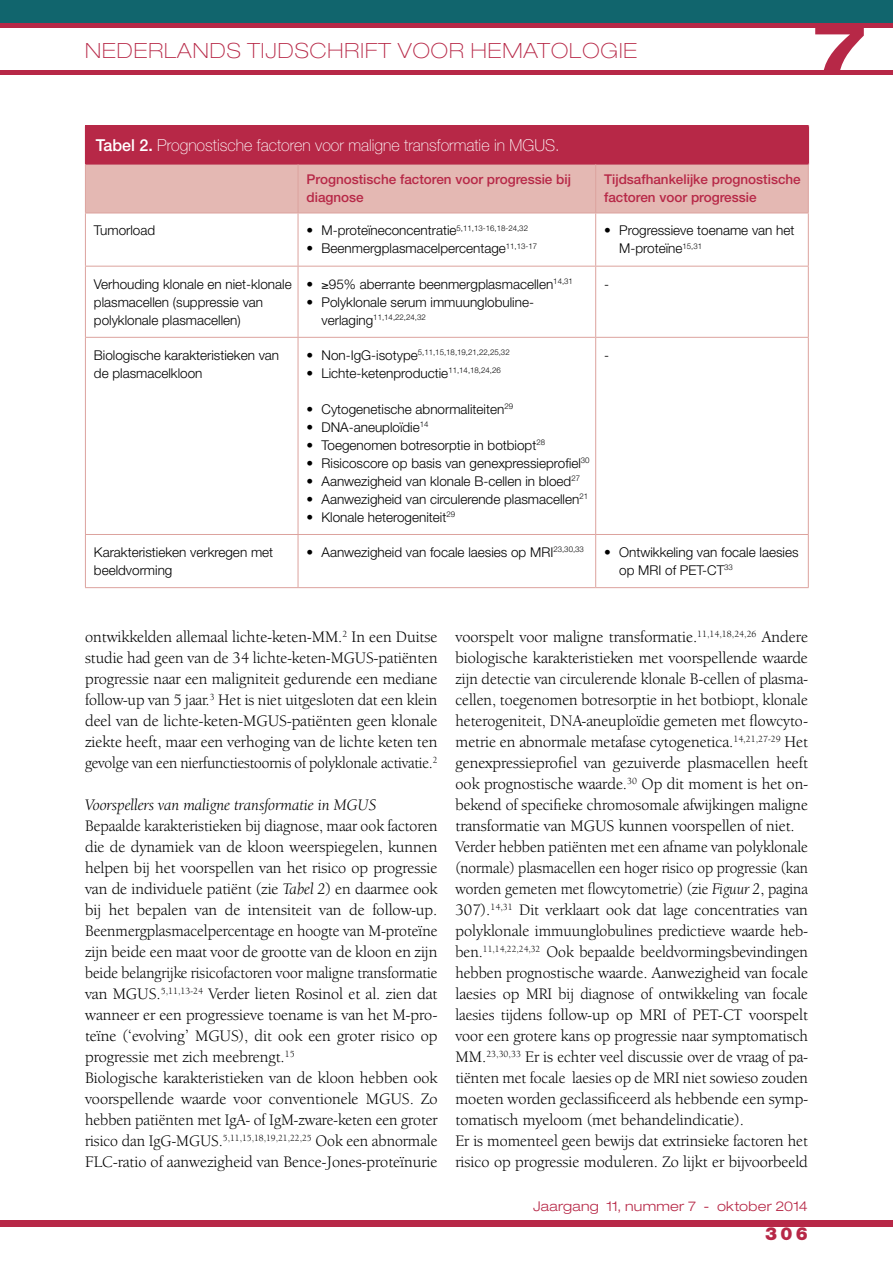
<style>
.page{position:relative;width:893px;height:1263px;background:#fff}
.page>*{position:absolute;margin:0;border:0;box-sizing:border-box;transform-origin:0 0}
.t1{font:700 expanded 69px "Helvetica Neue LT Std";color:#b72847}
.t2{font:100 expanded 21px "Helvetica Neue LT Std";letter-spacing:.05em;color:#b72847}
.t3{font:900 18px "Helvetica Neue LT Std";color:#b72847}
.t4{font:16.5px/21px "Berkeley Oldstyle IT Cby BT";color:#000}
.t5{font:100 16.5px "Helvetica Neue LT Std";color:#fff}
.t6{font:italic 16.5px "Berkeley Oldstyle IT Cby BT";color:#000}
.t7{font:300 13.5px/18px "Helvetica Neue LT Std";color:#000}
.t8{font:500 13.5px/18px "Helvetica Neue LT Std";color:#b72847}
.t9{font:300 expanded 13.5px "Helvetica Neue LT Std";letter-spacing:.02em;color:#b72847}
.t10{font:300 7.8px "Helvetica Neue LT Std";color:#000}
.s1{font-weight:500}
.s2{font-size:13.5px}
.s3{font-style:italic}
</style>
<div class="page">
<div style="left:0;top:0;width:893px;height:23px;background:#11656d"></div>
<div style="left:0;top:1220px;width:893px;height:7px;background:#b72847"></div>
<hr style="left:0;top:70px;width:893px;height:4px;background:#b72847">
<div style="left:0;top:23px;width:893px;height:5px;background:#b72847"></div>
<div style="left:85px;top:126px;width:723px;height:38px;background:#b72847"></div>
<div style="left:86px;top:165px;width:722px;height:48px;background:#e4b8b3"></div>
<svg style="left:86px;top:214px;width:722px;height:373px"></svg>
<hr style="left:807px;top:126px;width:2px;height:38px;background:#b72847">
<hr style="left:85px;top:125px;width:213px;height:1px;background:#b72847">
<hr style="left:298px;top:125px;width:298px;height:1px;background:#b72847">
<hr style="left:596px;top:125px;width:213px;height:1px;background:#b72847">
<hr style="left:85px;top:164px;width:213px;height:1px;background:#b72847">
<hr style="left:298px;top:164px;width:298px;height:1px;background:#b72847">
<hr style="left:596px;top:164px;width:213px;height:1px;background:#b72847">
<hr style="left:85px;top:164px;width:1px;height:49px;background:#dca39e">
<hr style="left:298px;top:164px;width:1px;height:49px;background:#dca39e">
<hr style="left:595px;top:164px;width:1px;height:49px;background:#dca39e">
<hr style="left:808px;top:164px;width:1px;height:49px;background:#dca39e">
<hr style="left:85px;top:213px;width:1px;height:53px;background:#dca39e">
<hr style="left:85px;top:267px;width:1px;height:70px;background:#dca39e">
<hr style="left:85px;top:338px;width:1px;height:196px;background:#dca39e">
<hr style="left:85px;top:535px;width:1px;height:52px;background:#dca39e">
<hr style="left:85px;top:213px;width:213px;height:1px;background:#dca39e">
<hr style="left:298px;top:213px;width:298px;height:1px;background:#dca39e">
<hr style="left:85px;top:266px;width:213px;height:1px;background:#dca39e">
<hr style="left:298px;top:266px;width:298px;height:1px;background:#dca39e">
<hr style="left:85px;top:337px;width:213px;height:1px;background:#dca39e">
<hr style="left:298px;top:337px;width:298px;height:1px;background:#dca39e">
<hr style="left:85px;top:534px;width:213px;height:1px;background:#dca39e">
<hr style="left:298px;top:534px;width:298px;height:1px;background:#dca39e">
<hr style="left:85px;top:587px;width:213px;height:1px;background:#dca39e">
<hr style="left:298px;top:587px;width:298px;height:1px;background:#dca39e">
<hr style="left:298px;top:213px;width:1px;height:53px;background:#dca39e">
<hr style="left:595px;top:213px;width:1px;height:53px;background:#dca39e">
<hr style="left:298px;top:267px;width:1px;height:70px;background:#dca39e">
<hr style="left:595px;top:267px;width:1px;height:70px;background:#dca39e">
<hr style="left:298px;top:338px;width:1px;height:196px;background:#dca39e">
<hr style="left:595px;top:338px;width:1px;height:196px;background:#dca39e">
<hr style="left:298px;top:535px;width:1px;height:52px;background:#dca39e">
<hr style="left:595px;top:535px;width:1px;height:52px;background:#dca39e">
<hr style="left:596px;top:213px;width:213px;height:1px;background:#dca39e">
<hr style="left:596px;top:266px;width:213px;height:1px;background:#dca39e">
<hr style="left:596px;top:337px;width:213px;height:1px;background:#dca39e">
<hr style="left:596px;top:534px;width:213px;height:1px;background:#dca39e">
<hr style="left:596px;top:587px;width:213px;height:1px;background:#dca39e">
<hr style="left:808px;top:213px;width:1px;height:53px;background:#dca39e">
<hr style="left:808px;top:267px;width:1px;height:70px;background:#dca39e">
<hr style="left:808px;top:338px;width:1px;height:196px;background:#dca39e">
<hr style="left:808px;top:535px;width:1px;height:52px;background:#dca39e">
<p class="t2" style="left:85px;top:38px;width:554px">NEDERLANDS TIJDSCHRIFT VOOR HEMATOLOGIE</p>
<h1 class="t1" style="left:814px;top:5px;width:54px">7</h1>
<p class="t5" style="left:96px;top:136px;width:465px"><span class="s1">Tabel 2.</span> Prognostische factoren voor maligne transformatie in MGUS.</p>
<p class="t8" style="left:307px;top:170px;width:266px">Prognostische factoren voor progressie bij diagnose</p>
<p class="t8" style="left:604px;top:170px;width:198px">Tijdsafhankelijke prognostische factoren voor progressie</p>
<p class="t7" style="left:94px;top:221px;width:63px">Tumorload</p>
<p class="t7" style="left:307px;top:221px;width:223px">• M-proteïneconcentratie<sup>5,11,13-16,18-24,32</sup></p>
<p class="t7" style="left:307px;top:239px;width:232px">• Beenmergplasmacelpercentage<sup>11,13-17</sup></p>
<p class="t7" style="left:619px;top:221px;width:177px;text-indent:-15px">• Progressieve toename van het<br>M-proteïne<sup>15,31</sup></p>
<p class="t7" style="left:94px;top:274px;width:199px">Verhouding klonale en niet-klonale plasmacellen (suppressie van polyklonale plasmacellen)</p>
<p class="t7" style="left:307px;top:274px;width:268px">• ≥95% aberrante beenmergplasmacellen<sup>14,31</sup></p>
<p class="t7" style="left:307px;top:292px;width:229px">• Polyklonale serum immuunglobuline-</p>
<p class="t10" style="left:322px;top:312px;width:106px"><span class="s2">verlaging</span>11,14,22,24,32</p>
<p class="t7" style="left:94px;top:346px;width:187px">Biologische karakteristieken van de plasmacelkloon</p>
<p class="t10" style="left:307px;top:348px;width:205px"><span class="s2">• Non-IgG-isotype</span>5,11,15,18,19,21,22,25,32</p>
<p class="t7" style="left:307px;top:364px;width:196px">• Lichte-ketenproductie<sup>11,14,18,24,26</sup></p>
<p class="t7" style="left:307px;top:400px;width:208px">• Cytogenetische abnormaliteiten<sup>29</sup></p>
<p class="t7" style="left:307px;top:418px;width:124px">• DNA-aneuploïdie<sup>14</sup></p>
<p class="t7" style="left:307px;top:436px;width:240px">• Toegenomen botresorptie in botbiopt<sup>28</sup></p>
<p class="t7" style="left:307px;top:454px;width:285px">• Risicoscore op basis van genexpressieprofiel<sup>30</sup></p>
<p class="t7" style="left:307px;top:472px;width:275px">• Aanwezigheid van klonale B-cellen in bloed<sup>27</sup></p>
<p class="t7" style="left:307px;top:490px;width:283px">• Aanwezigheid van circulerende plasmacellen<sup>21</sup></p>
<p class="t7" style="left:307px;top:508px;width:150px">• Klonale heterogeniteit<sup>29</sup></p>
<p class="t7" style="left:604px;top:274px;width:6px">-</p>
<p class="t7" style="left:604px;top:346px;width:6px">-</p>
<p class="t7" style="left:94px;top:543px;width:181px">Karakteristieken verkregen met beeldvorming</p>
<p class="t7" style="left:307px;top:543px;width:279px">• Aanwezigheid van focale laesies op MRI<sup>23,30,33</sup></p>
<p class="t7" style="left:619px;top:543px;width:181px;text-indent:-15px">• Ontwikkeling van focale laesies op MRI of PET-CT<sup>33</sup></p>
<p class="t4" style="left:85px;top:626px;width:354px;text-align:justify">ontwikkelden allemaal lichte-keten-MM.<sup>2</sup> In een Duitse studie had geen van de 34 lichte-keten-MGUS-patiënten progressie naar een maligniteit gedurende een mediane follow-up van 5 jaar.<sup>3</sup> Het is niet uitgesloten dat een klein deel van de lichte-keten-MGUS-patiënten geen klonale ziekte heeft, maar een verhoging van de lichte keten ten gevolge van een nierfunctiestoornis of polyklonale activatie.<sup>2</sup></p>
<p class="t6" style="left:85px;top:795px;width:293px">Voorspellers van maligne transformatie in MGUS</p>
<p class="t4" style="left:85px;top:815px;width:354px">Bepaalde karakteristieken bij diagnose, maar ook factoren die de dynamiek van de kloon weerspiegelen, kunnen helpen bij het voorspellen van het risico op progressie van de individuele patiënt (zie <span class="s3">Tabel 2</span>) en daarmee ook bij het bepalen van de intensiteit van de follow-up.<br>Beenmergplasmacelpercentage en hoogte van M-proteïne zijn beide een maat voor de grootte van de kloon en zijn beide belangrijke risicofactoren voor maligne transformatie van MGUS.<sup>5,11,13-24</sup> Verder lieten Rosinol et al. zien dat wanneer er een progressieve toename is van het M-pro&shy;teïne (‘evolving’ MGUS), dit ook een groter risico op progressie met zich meebrengt.<sup>15<br></sup>Biologische karakteristieken van de kloon hebben ook voorspellende waarde voor conventionele MGUS. Zo hebben patiënten met IgA- of IgM-zware-keten een groter risico dan IgG-MGUS.<sup>5,11,15,18,19,21,22,25</sup> Ook een abnormale FLC-ratio of aanwezigheid van Bence-Jones-proteïnurie</p>
<p class="t4" style="left:455px;top:626px;width:354px">voorspelt voor maligne transformatie.<sup>11,14,18,24,26</sup> Andere biologische karakteristieken met voorspellende waarde zijn detectie van circulerende klonale B-cellen of plasma&shy;cellen, toegenomen botresorptie in het botbiopt, klonale heterogeniteit, DNA-aneuploïdie gemeten met flowcyto&shy;metrie en abnormale metafase cytogenetica.<sup>14,21,27-29</sup> Het genexpressieprofiel van gezuiverde plasmacellen heeft ook prognostische waarde.<sup>30</sup> Op dit moment is het on&shy;bekend of specifieke chromosomale afwijkingen maligne transformatie van MGUS kunnen voorspellen of niet.<br>Verder hebben patiënten met een afname van polyklonale (normale) plasmacellen een hoger risico op progressie (kan worden gemeten met flowcytometrie) (zie <span class="s3">Figuur 2</span>, pagina 307).<sup>14,31</sup> Dit verklaart ook dat lage concentraties van polyklonale immuunglobulines predictieve waarde heb&shy;ben.<sup>11,14,22,24,32</sup> Ook bepaalde beeldvormingsbevindingen hebben prognostische waarde. Aanwezigheid van focale laesies op MRI bij diagnose of ontwikkeling van focale laesies tijdens follow-up op MRI of PET-CT voorspelt voor een grotere kans op progressie naar symptomatisch MM.<sup>23,30,33</sup> Er is echter veel discussie over de vraag of pa&shy;tiënten met focale laesies op de MRI niet sowieso zouden moeten worden geclassificeerd als hebbende een symp&shy;tomatisch myeloom (met behandelindicatie).<br>Er is momenteel geen bewijs dat extrinsieke factoren het risico op progressie moduleren. Zo lijkt er bijvoorbeeld</p>
<p class="t9" style="left:533px;top:1198px;width:276px">Jaargang 11, nummer 7 - oktober 2014</p>
<p class="t3" style="left:765px;top:1222px;width:44px">306</p>
</div>
